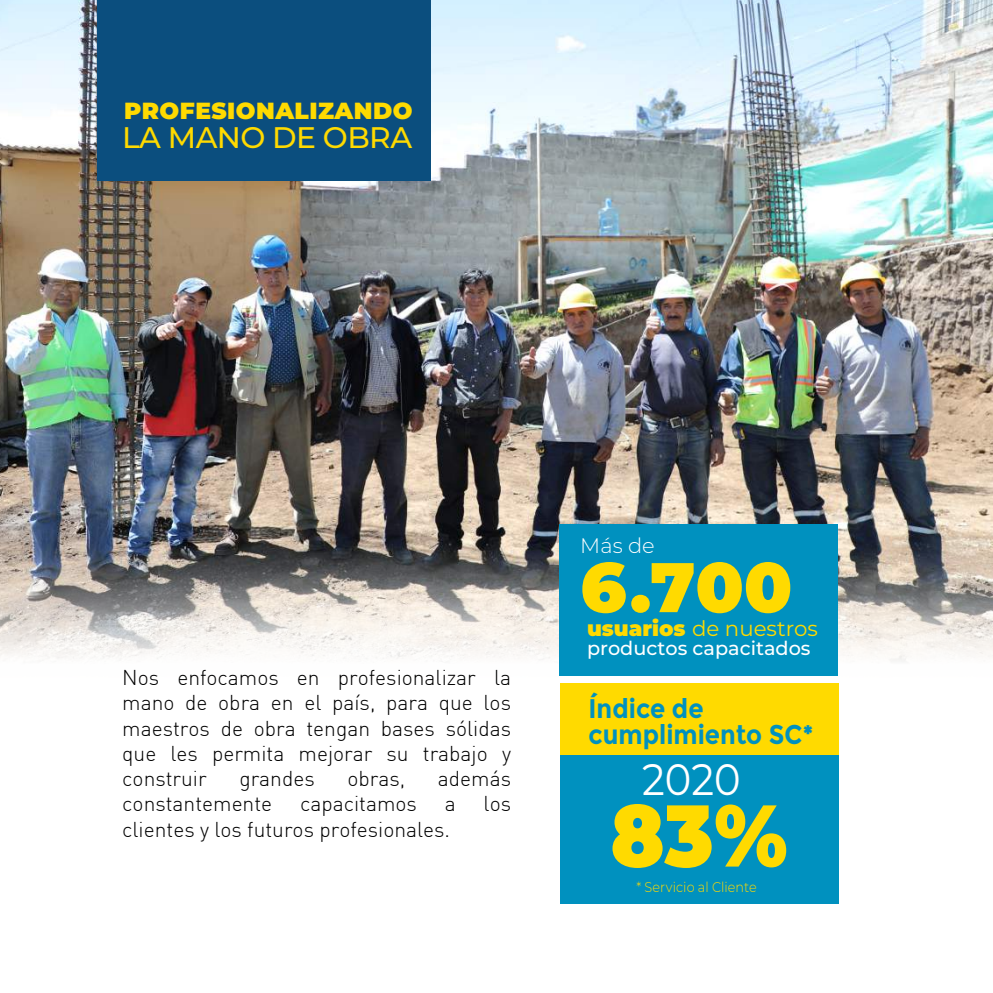
<style>
.page{position:relative;width:993px;height:993px;background:#fff}
.page>*{position:absolute;margin:0;border:0;box-sizing:border-box;transform-origin:0 0}
.t1{font:900 87.33px "Montserrat";color:#ffda00;scale:.91 1}
.t2{font:900 70px "Montserrat";color:#ffda00}
.t3{font:43.93px "Montserrat";color:#fff;scale:.91 1}
.t4{font:500 29.75px "Montserrat";letter-spacing:-.02em;color:#ffda00}
.t5{font:700 26.95px/25.9px "Montserrat";color:#0091bf;scale:.91 1}
.t6{font:900 23.28px "Montserrat";letter-spacing:.02em;color:#ffda00}
.t7{font:21.35px "Montserrat";color:#ffda00}
.t8{font:300 21px/25.2px "DIN";color:#000;text-align:justify}
.t9{font:300 21px "Montserrat";color:#fff}
.t10{font:500 19.25px "Montserrat";color:#fff}
.t11{font:300 14px "Montserrat";letter-spacing:.005em;color:#ffda00;scale:.91 1}
.s1{font-weight:900}
</style>
<div class="page">
<img style="left:0;top:0;width:992px;height:904px">
<div style="left:98px;top:0;width:333px;height:181px;background:#0b4e7e"></div>
<div style="left:559px;top:523px;width:278px;height:152px;background:#0091bf"></div>
<div style="left:560px;top:683px;width:278px;height:71px;background:#ffda00"></div>
<div style="left:560px;top:754px;width:278px;height:148px;background:#0091bf"></div>
<p class="t6" style="left:124px;top:93px;width:290px">PROFESIONALIZANDO</p>
<h3 class="t4" style="left:122px;top:117px;width:291px">LA MANO DE OBRA</h3>
<p class="t8" style="left:122px;top:664px;width:390px">Nos enfocamos en profesionalizar la mano de obra en el país, para que los maestros de obra tengan bases sólidas que les permita mejorar su trabajo y construir</p>
<p class="t8" style="left:239px;top:765px;width:77px">grandes</p>
<p class="t8" style="left:347px;top:765px;width:59px">obras,</p>
<p class="t8" style="left:438px;top:765px;width:75px">además</p>
<p class="t8" style="left:122px;top:790px;width:151px">constantemente</p>
<p class="t8" style="left:300px;top:790px;width:118px">capacitamos</p>
<p class="t8" style="left:444px;top:790px;width:13px">a</p>
<p class="t8" style="left:483px;top:790px;width:29px">los</p>
<p class="t8" style="left:122px;top:815px;width:329px">clientes y los futuros profesionales.</p>
<p class="t9" style="left:580px;top:531px;width:76px">Más de</p>
<h2 class="t2" style="left:580px;top:534px;width:213px">6.700</h2>
<p class="t7" style="left:586px;top:614px;width:232px"><span class="s1">usuarios</span> de nuestros</p>
<p class="t10" style="left:586px;top:635px;width:225px">productos capacitados</p>
<p class="t5" style="left:588px;top:695px;width:249px">Índice de cumplimiento SC*</p>
<h3 class="t3" style="left:642px;top:749px;width:110px">2020</h3>
<h1 class="t1" style="left:610px;top:769px;width:196px">83%</h1>
<p class="t11" style="left:636px;top:877px;width:134px">* Servicio al Cliente</p>
</div>
